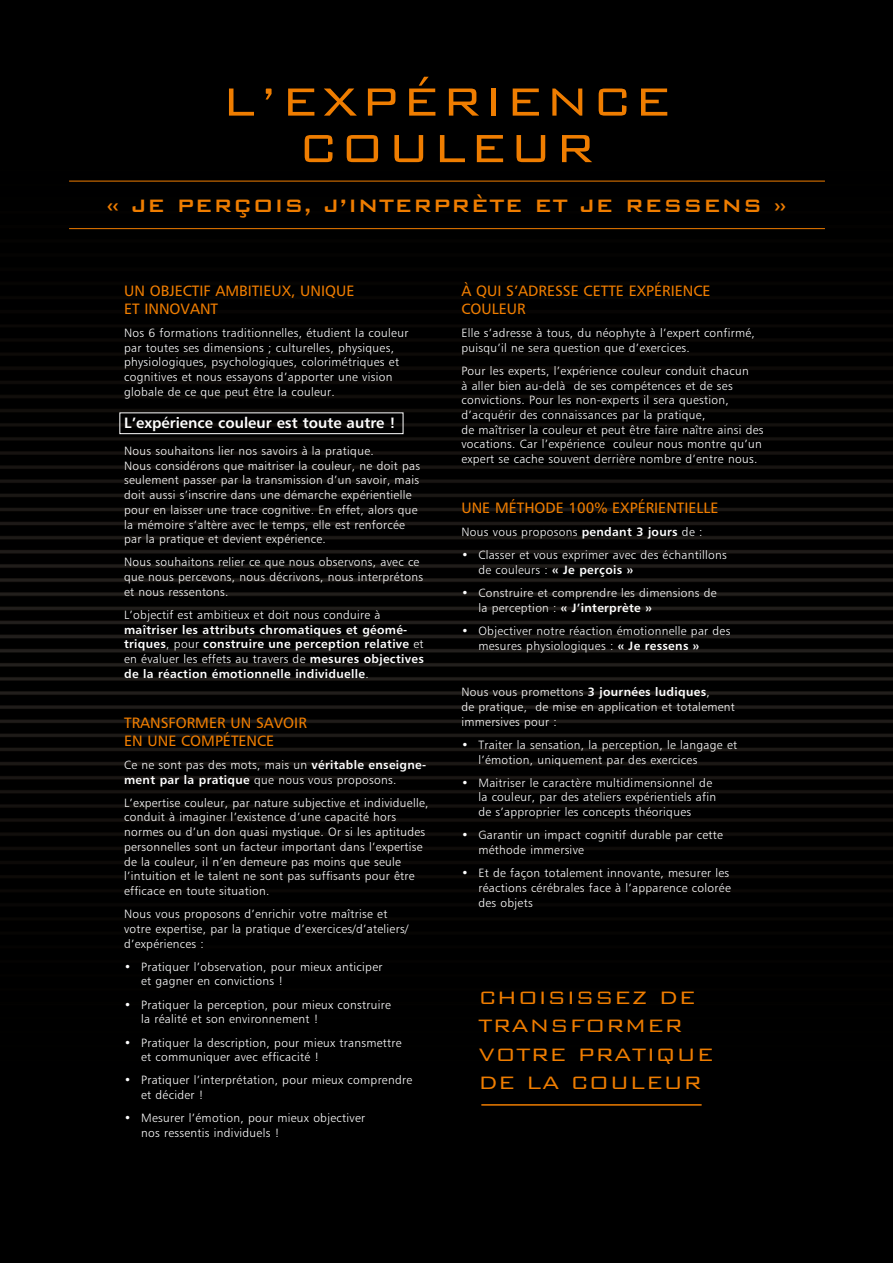
<style>
.page{position:relative;width:893px;height:1263px;background:#fff}
.page>*{position:absolute;margin:0;border:0;box-sizing:border-box;transform-origin:0 0}
.t1{font:300 52.5px/46.5px "Bank Gothic BT";letter-spacing:.05em;color:#ef7d00;text-align:center}
.t2{font:300 24px/28.5px "Bank Gothic BT";letter-spacing:.02em;color:#ef7d00}
.t3{font:500 24px "Bank Gothic BT";letter-spacing:.02em;color:#ef7d00}
.t4{font:15px/18px "Humanist 777 BT Roman B";color:#ef7d00}
.t5{font:15px "Humanist 777 BT Bold B";color:#fff}
.t6{font:12px/14.7px "Humanist 777 BT Light B";letter-spacing:.025em;color:#fff}
.t7{font:12px/14.7px "Humanist 777 BT Bold B";letter-spacing:.025em;color:#fff}
.s1{font-family:"Humanist 777 BT Light B"}
.s2{font-family:"Humanist 777 BT Bold B"}
</style>
<div class="page">
<img style="left:0;top:0;width:893px;height:1263px">
<div style="left:119px;top:412px;width:284px;height:22px;border:1px solid #fff"></div>
<hr style="left:481px;top:1104px;width:221px;height:2px;background:#ef7d00">
<hr style="left:69px;top:181px;width:756px;height:1px;background:#ef7d00">
<hr style="left:69px;top:228px;width:756px;height:1px;background:#ef7d00">
<h1 class="t1" style="left:222px;top:77px;width:451px">L’EXPÉRIENCE<br>COULEUR</h1>
<h2 class="t3" style="left:106px;top:193px;width:682px">« JE PERÇOIS, J’INTERPRÈTE ET JE RESSENS »</h2>
<p class="t4" style="left:124px;top:281px;width:232px">UN OBJECTIF AMBITIEUX, UNIQUE<br>ET INNOVANT</p>
<p class="t6" style="left:124px;top:325px;width:286px">Nos 6 formations traditionnelles, étudient la couleur par toutes ses dimensions ; culturelles, physiques, physiologiques, psychologiques, colorimétriques et cognitives et nous essayons d’apporter une vision globale de ce que peut être la couleur.</p>
<p class="t5" style="left:124px;top:413px;width:273px">L’expérience couleur est toute autre !</p>
<p class="t6" style="left:124px;top:443px;width:298px">Nous souhaitons lier nos savoirs à la pratique.<br>Nous considérons que maitriser la couleur, ne doit pas seulement passer par la transmission d’un savoir, mais doit aussi s’inscrire dans une démarche expérientielle pour en laisser une trace cognitive. En effet, alors que la mémoire s’altère avec le temps, elle est renforcée par la pratique et devient expérience.</p>
<p class="t6" style="left:124px;top:555px;width:300px">Nous souhaitons relier ce que nous observons, avec ce que nous percevons, nous décrivons, nous interprétons et nous ressentons.</p>
<p class="t6" style="left:124px;top:607px;width:258px">L’objectif est ambitieux et doit nous conduire à</p>
<p class="t7" style="left:124px;top:622px;width:301px">maîtriser les attributs chromatiques et géomé&shy;triques<span class="s1">, pour</span> construire une perception relative <span class="s1">et</span></p>
<p class="t6" style="left:124px;top:651px;width:301px">en évaluer les effets au travers de <span class="s2">mesures objectives</span></p>
<p class="t7" style="left:124px;top:666px;width:246px">de la réaction émotionnelle individuelle<span class="s1">.</span></p>
<p class="t4" style="left:124px;top:713px;width:184px">TRANSFORMER UN SAVOIR<br>EN UNE COMPÉTENCE</p>
<p class="t6" style="left:124px;top:757px;width:304px">Ce ne sont pas des mots, mais un <span class="s2">véritable enseigne&shy;ment par la pratique</span> que nous vous proposons.</p>
<p class="t6" style="left:124px;top:795px;width:306px">L’expertise couleur, par nature subjective et individuelle, conduit à imaginer l’existence d’une capacité hors normes ou d’un don quasi mystique. Or si les aptitudes personnelles sont un facteur important dans l’expertise de la couleur, il n’en demeure pas moins que seule l’intuition et le talent ne sont pas suffisants pour être efficace en toute situation.</p>
<p class="t6" style="left:124px;top:906px;width:286px">Nous vous proposons d’enrichir votre maîtrise et votre expertise, par la pratique d’exercices/d’ateliers/ d’expériences :</p>
<p class="t6" style="left:141px;top:959px;width:243px;text-indent:-17px">• Pratiquer l’observation, pour mieux anticiper et gagner en convictions !</p>
<p class="t6" style="left:141px;top:997px;width:251px;text-indent:-17px">• Pratiquer la perception, pour mieux construire la réalité et son environnement !</p>
<p class="t6" style="left:141px;top:1035px;width:262px;text-indent:-17px">• Pratiquer la description, pour mieux transmettre et communiquer avec efficacité !</p>
<p class="t6" style="left:141px;top:1073px;width:273px;text-indent:-17px">• Pratiquer l’interprétation, pour mieux comprendre et décider !</p>
<p class="t6" style="left:141px;top:1111px;width:225px;text-indent:-17px">• Mesurer l’émotion, pour mieux objectiver nos ressentis individuels !</p>
<p class="t4" style="left:461px;top:281px;width:251px">À QUI S’ADRESSE CETTE EXPÉRIENCE<br>COULEUR</p>
<p class="t6" style="left:461px;top:325px;width:295px">Elle s’adresse à tous, du néophyte à l’expert confirmé, puisqu’il ne sera question que d’exercices.</p>
<p class="t6" style="left:461px;top:363px;width:304px">Pour les experts, l’expérience couleur conduit chacun<br>à aller bien au-delà de ses compétences et de ses convictions. Pour les non-experts il sera question, d’acquérir des connaissances par la pratique,<br>de maîtriser la couleur et peut être faire naître ainsi des vocations. Car l’expérience couleur nous montre qu’un expert se cache souvent derrière nombre d’entre nous.</p>
<p class="t4" style="left:461px;top:498px;width:259px">UNE MÉTHODE 100% EXPÉRIENTIELLE</p>
<p class="t6" style="left:461px;top:524px;width:243px">Nous vous proposons <span class="s2">pendant 3 jours</span> de :</p>
<p class="t6" style="left:478px;top:548px;width:250px;text-indent:-17px">• Classer et vous exprimer avec des échantillons de couleurs : <span class="s2">« Je perçois »</span></p>
<p class="t6" style="left:461px;top:585px;width:257px">• Construire et comprendre les dimensions de</p>
<p class="t7" style="left:478px;top:600px;width:175px"><span class="s1">la perception :</span> « J’interprète »</p>
<p class="t6" style="left:478px;top:623px;width:254px;text-indent:-17px">• Objectiver notre réaction émotionnelle par des mesures physiologiques : <span class="s2">« Je ressens »</span></p>
<p class="t6" style="left:461px;top:684px;width:275px">Nous vous promettons <span class="s2">3 journées ludiques</span>,<br>de pratique, de mise en application et totalement immersives pour :</p>
<p class="t6" style="left:478px;top:737px;width:260px;text-indent:-17px">• Traiter la sensation, la perception, le langage et l’émotion, uniquement par des exercices</p>
<p class="t6" style="left:478px;top:775px;width:239px;text-indent:-17px">• Maitriser le caractère multidimensionnel de la couleur, par des ateliers expérientiels afin de s’approprier les concepts théoriques</p>
<p class="t6" style="left:478px;top:828px;width:246px;text-indent:-17px">• Garantir un impact cognitif durable par cette méthode immersive</p>
<p class="t6" style="left:478px;top:865px;width:254px;text-indent:-17px">• Et de façon totalement innovante, mesurer les réactions cérébrales face à l’apparence colorée des objets</p>
<h2 class="t2" style="left:478px;top:983px;width:237px">CHOISISSEZ DE<br>TRANSFORMER<br>VOTRE PRATIQUE<br>DE LA COULEUR</h2>
</div>
